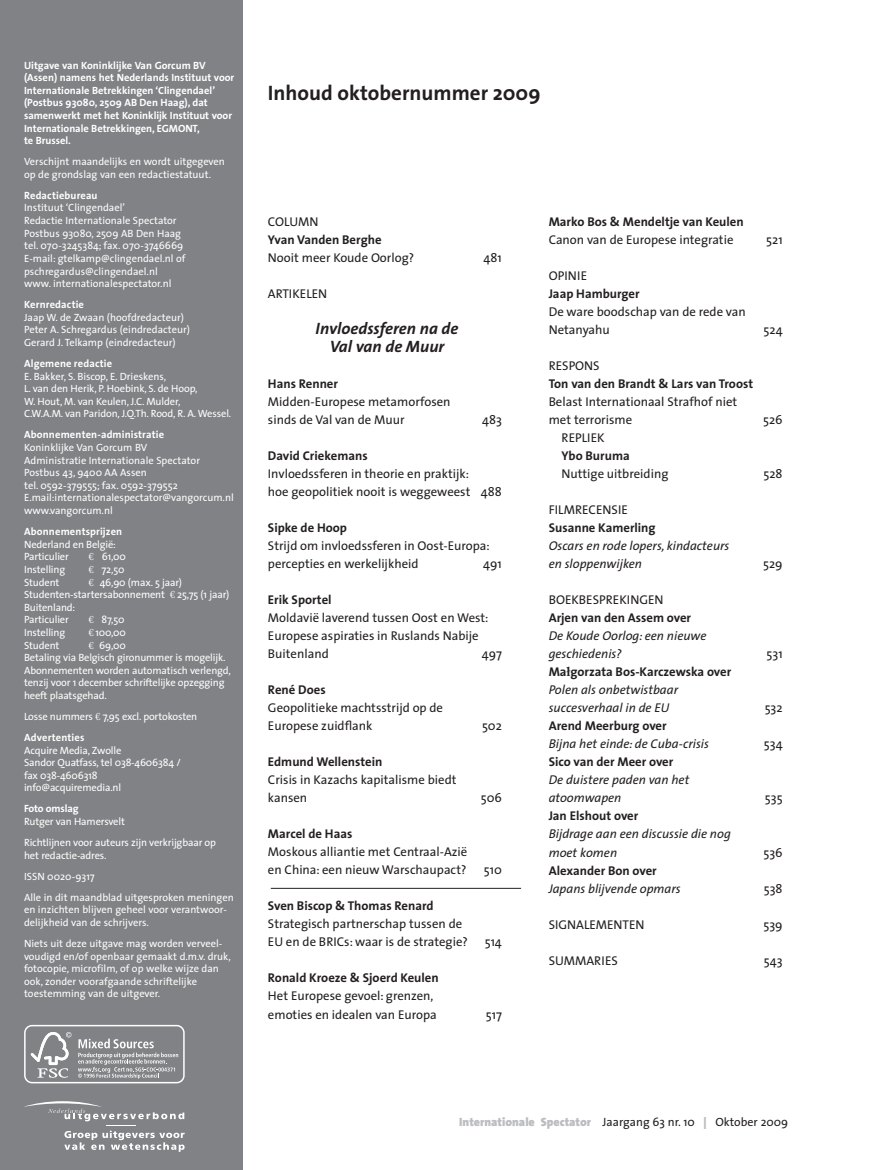
<style>
.page{position:relative;width:872px;height:1170px;background:#fff}
.page>*{position:absolute;margin:0;border:0;box-sizing:border-box;transform-origin:0 0}
.t1{font:700 21px "The Sans";color:#231f20}
.t2{font:italic 700 16.5px/18px "The Sans";color:#231f20;text-align:center}
.t3{font:12.75px/18px "The Sans";color:#231f20}
.t4{font:700 12.75px "The Sans";color:#231f20}
.t5{font:italic 12.75px/18px "The Sans";color:#231f20}
.t6{font:12px "The Sans";color:#231f20}
.t7{font:10.5px/12.6px "The Sans";color:#fff}
.t8{font:700 10.5px/12.6px "The Sans";color:#fff}
.s1{font-family:"Adobe Caslon Pro"}
.s2{font-weight:700}
.s3{font-weight:700;font-style:normal}
.s4{font-family:"Adobe Caslon Pro";font-weight:700;font-style:normal}
.s5{font-weight:900;color:#bcbdc0}
</style>
<div class="page">
<div style="left:0;top:0;width:243px;height:1169px;background:#808285"></div>
<svg style="left:24px;top:1101px;width:160px;height:20px"></svg>
<hr style="left:106px;top:1125px;width:30px;height:1px;background:#fff">
<svg style="left:64px;top:1130px;width:121px;height:21px"></svg>
<div style="left:24px;top:1024px;width:161px;height:59px;border:1px solid #fff;border-radius:7px"></div>
<svg style="left:31px;top:1032px;width:40px;height:45px"></svg>
<svg style="left:78px;top:1038px;width:100px;height:40px"></svg>
<hr style="left:271px;top:887px;width:250px;height:1px;background:#231f20">
<p class="t8" style="left:24px;top:58px;width:212px">Uitgave van Koninklijke Van Gorcum BV (Assen) namens het Nederlands Instituut voor Internationale Betrekkingen ‘Clingendael’ (Postbus 93080, 2509 AB Den Haag), dat samenwerkt met het Koninklijk Instituut voor Internationale Betrekkingen, EGMONT,<br>te Brussel.</p>
<p class="t7" style="left:24px;top:155px;width:202px">Verschijnt maandelijks en wordt uitgegeven op de grondslag van een redactiestatuut.</p>
<p class="t8" style="left:24px;top:189px;width:75px">Redactiebureau</p>
<p class="t7" style="left:24px;top:201px;width:163px">Instituut ‘Clingendael’<br>Redactie Internationale Spectator Postbus 93080, 2509 AB Den Haag tel. 070-3245384; fax. 070-3746669<br>E-mail: gtelkamp@clingendael.nl of pschregardus@clingendael.nl www. internationalespectator.nl</p>
<p class="t8" style="left:24px;top:298px;width:61px">Kernredactie</p>
<p class="t7" style="left:24px;top:310px;width:167px">Jaap W. de Zwaan (hoofdredacteur)<br>Peter A. Schregardus (eindredacteur)<br>Gerard J. Telkamp (eindredacteur)</p>
<p class="t8" style="left:24px;top:357px;width:90px">Algemene redactie</p>
<p class="t7" style="left:24px;top:369px;width:209px">E. Bakker, S. Biscop, E. Drieskens,<br>L. van den Herik, P. Hoebink, S. de Hoop,<br>W. Hout, M. van Keulen, J.C. Mulder,<br>C.W.A.M. van Paridon, J.Q.Th. Rood, R. A. Wessel.</p>
<p class="t8" style="left:24px;top:428px;width:141px">Abonnementen-administratie</p>
<p class="t7" style="left:24px;top:441px;width:211px">Koninklijke Van Gorcum BV<br>Administratie Internationale Spectator Postbus 43, 9400 AA Assen<br>tel. 0592-379555; fax. 0592-379552<br>E.mail:internationalespectator@vangorcum.nl www.vangorcum.nl</p>
<p class="t8" style="left:24px;top:525px;width:100px">Abonnementsprijzen</p>
<p class="t7" style="left:24px;top:537px;width:93px">Nederland en België:<br>Particulier</p>
<p class="t7" style="left:88px;top:550px;width:39px"><span class="s1">€</span> 61,00</p>
<p class="t7" style="left:24px;top:562px;width:43px">Instelling</p>
<p class="t7" style="left:88px;top:562px;width:38px"><span class="s1">€</span> 72,50</p>
<p class="t7" style="left:24px;top:575px;width:37px">Student</p>
<p class="t7" style="left:24px;top:575px;width:207px;text-indent:64px"><span class="s1">€</span> 46,90 (max. 5 jaar)<br>Studenten-startersabonnement <span class="s1">€</span> 25,75 (1 jaar)<br>Buitenland:<br>Particulier</p>
<p class="t7" style="left:88px;top:613px;width:38px"><span class="s1">€</span> 87,50</p>
<p class="t7" style="left:24px;top:625px;width:43px">Instelling</p>
<p class="t7" style="left:88px;top:625px;width:39px"><span class="s1">€</span> 100,00</p>
<p class="t7" style="left:24px;top:638px;width:37px">Student</p>
<p class="t7" style="left:24px;top:638px;width:208px;text-indent:64px"><span class="s1">€</span> 69,00<br>Betaling via Belgisch gironummer is mogelijk.<br>Abonnementen worden automatisch verlengd, tenzij voor 1 december schriftelijke opzegging heeft plaatsgehad.</p>
<p class="t7" style="left:24px;top:705px;width:175px;line-height:21px">Losse nummers <span class="s1">€</span> 7,95 excl. portokosten<br><span class="s2">Advertenties</span></p>
<p class="t7" style="left:24px;top:743px;width:158px">Acquire Media, Zwolle<br>Sandor Quatfass, tel 038-4606384 / fax 038-4606318 info@acquiremedia.nl</p>
<p class="t8" style="left:24px;top:802px;width:56px">Foto omslag</p>
<p class="t7" style="left:24px;top:810px;width:193px;line-height:21px">Rutger van Hamersvelt<br>Richtlijnen voor auteurs zijn verkrijgbaar op</p>
<p class="t7" style="left:24px;top:844px;width:211px;line-height:21px">het redactie-adres.<br>ISSN 0020-9317<br>Alle in dit maandblad uitgesproken meningen</p>
<p class="t7" style="left:24px;top:903px;width:204px">en inzichten blijven geheel voor verantwoor&shy;delijkheid van de schrijvers.</p>
<p class="t7" style="left:24px;top:936px;width:208px">Niets uit deze uitgave mag worden verveel&shy;voudigd en/of openbaar gemaakt d.m.v. druk, fotocopie, microfilm, of op welke wijze dan ook, zonder voorafgaande schriftelijke toestemming van de uitgever.</p>
<h1 class="t1" style="left:268px;top:76px;width:274px">Inhoud oktobernummer 2009</h1>
<p class="t3" style="left:268px;top:212px;width:52px">COLUMN</p>
<p class="t4" style="left:268px;top:229px;width:115px">Yvan Vanden Berghe</p>
<p class="t3" style="left:268px;top:248px;width:148px">Nooit meer Koude Oorlog?</p>
<p class="t3" style="left:483px;top:248px;width:20px">481</p>
<p class="t3" style="left:268px;top:284px;width:61px">ARTIKELEN</p>
<h2 class="t2" style="left:316px;top:319px;width:144px">Invloedssferen na de<br>Val van de Muur</h2>
<p class="t4" style="left:268px;top:373px;width:72px">Hans Renner</p>
<p class="t3" style="left:268px;top:392px;width:184px">Midden-Europese metamorfosen sinds de Val van de Muur</p>
<p class="t3" style="left:482px;top:410px;width:21px">483</p>
<p class="t4" style="left:268px;top:445px;width:101px">David Criekemans</p>
<p class="t3" style="left:268px;top:464px;width:235px">Invloedssferen in theorie en praktijk:<br>hoe geopolitiek nooit is weggeweest 488</p>
<p class="t4" style="left:268px;top:517px;width:81px">Sipke de Hoop</p>
<p class="t3" style="left:268px;top:536px;width:223px">Strijd om invloedssferen in Oost-Europa: percepties en werkelijkheid</p>
<p class="t3" style="left:483px;top:554px;width:20px">491</p>
<p class="t4" style="left:268px;top:589px;width:65px">Erik Sportel</p>
<p class="t3" style="left:268px;top:608px;width:222px">Moldavië laverend tussen Oost en West:<br>Europese aspiraties in Ruslands Nabije<br>Buitenland</p>
<p class="t3" style="left:482px;top:644px;width:22px">497</p>
<p class="t4" style="left:268px;top:679px;width:59px">René Does</p>
<p class="t3" style="left:268px;top:698px;width:177px">Geopolitieke machtsstrijd op de<br>Europese zuidflank</p>
<p class="t4" style="left:268px;top:751px;width:116px">Edmund Wellenstein</p>
<p class="t3" style="left:268px;top:770px;width:190px">Crisis in Kazachs kapitalisme biedt kansen</p>
<p class="t4" style="left:268px;top:823px;width:86px">Marcel de Haas</p>
<p class="t3" style="left:268px;top:842px;width:201px">Moskous alliantie met Centraal-Azië en China: een nieuw Warschaupact?</p>
<p class="t4" style="left:268px;top:895px;width:167px">Sven Biscop &amp; Thomas Renard</p>
<p class="t3" style="left:268px;top:914px;width:201px">Strategisch partnerschap tussen de<br>EU en de BRICs: waar is de strategie?</p>
<p class="t4" style="left:268px;top:967px;width:172px">Ronald Kroeze &amp; Sjoerd Keulen</p>
<p class="t3" style="left:268px;top:986px;width:170px">Het Europese gevoel: grenzen, emoties en idealen van Europa</p>
<p class="t3" style="left:482px;top:716px;width:21px">502</p>
<p class="t3" style="left:481px;top:788px;width:23px">506</p>
<p class="t3" style="left:484px;top:860px;width:20px">510</p>
<p class="t3" style="left:485px;top:932px;width:19px">514</p>
<p class="t3" style="left:486px;top:1004px;width:18px">517</p>
<p class="t4" style="left:549px;top:211px;width:196px">Marko Bos &amp; Mendeltje van Keulen</p>
<p class="t3" style="left:549px;top:230px;width:186px">Canon van de Europese integratie</p>
<p class="t3" style="left:766px;top:230px;width:18px">521</p>
<p class="t3" style="left:549px;top:266px;width:40px">OPINIE</p>
<p class="t4" style="left:549px;top:283px;width:92px">Jaap Hamburger</p>
<p class="t3" style="left:549px;top:302px;width:199px">De ware boodschap van de rede van<br>Netanyahu</p>
<p class="t3" style="left:763px;top:320px;width:21px">524</p>
<p class="t3" style="left:549px;top:356px;width:52px">RESPONS</p>
<p class="t4" style="left:549px;top:373px;width:206px">Ton van den Brandt &amp; Lars van Troost</p>
<p class="t3" style="left:549px;top:392px;width:190px">Belast Internationaal Strafhof niet met terrorisme</p>
<p class="t3" style="left:763px;top:410px;width:21px">526</p>
<p class="t3" style="left:561px;top:428px;width:45px">REPLIEK</p>
<p class="t4" style="left:561px;top:445px;width:70px">Ybo Buruma</p>
<p class="t3" style="left:561px;top:464px;width:108px">Nuttige uitbreiding</p>
<p class="t3" style="left:763px;top:464px;width:21px">528</p>
<p class="t3" style="left:548px;top:500px;width:81px">FILMRECENSIE</p>
<p class="t4" style="left:548px;top:517px;width:108px">Susanne Kamerling</p>
<p class="t5" style="left:548px;top:536px;width:182px">Oscars en rode lopers, kindacteurs en sloppenwijken</p>
<p class="t3" style="left:763px;top:554px;width:21px">529</p>
<p class="t3" style="left:548px;top:590px;width:116px">BOEKBESPREKINGEN</p>
<p class="t4" style="left:548px;top:607px;width:144px">Arjen van den Assem over</p>
<p class="t5" style="left:548px;top:626px;width:159px">De Koude Oorlog: een nieuwe geschiedenis?</p>
<p class="t5" style="left:548px;top:662px;width:184px"><span class="s3">Ma</span><span class="s4">ł</span><span class="s3">gorzata Bos-Karczewska over<br></span>Polen als onbetwistbaar succesverhaal in de EU</p>
<p class="t3" style="left:766px;top:644px;width:18px">531</p>
<p class="t3" style="left:764px;top:698px;width:19px">532</p>
<p class="t4" style="left:548px;top:715px;width:119px">Arend Meerburg over</p>
<p class="t5" style="left:548px;top:734px;width:162px">Bijna het einde: de Cuba-crisis</p>
<p class="t3" style="left:764px;top:734px;width:20px">534</p>
<p class="t4" style="left:548px;top:751px;width:126px">Sico van der Meer over</p>
<p class="t5" style="left:548px;top:770px;width:142px">De duistere paden van het atoomwapen</p>
<p class="t3" style="left:765px;top:788px;width:19px">535</p>
<p class="t4" style="left:548px;top:805px;width:91px">Jan Elshout over</p>
<p class="t5" style="left:548px;top:824px;width:184px">Bijdrage aan een discussie die nog moet komen</p>
<p class="t3" style="left:763px;top:842px;width:21px">536</p>
<p class="t4" style="left:548px;top:859px;width:110px">Alexander Bon over</p>
<p class="t5" style="left:548px;top:878px;width:134px">Japans blijvende opmars</p>
<p class="t3" style="left:763px;top:878px;width:20px">538</p>
<p class="t3" style="left:548px;top:914px;width:97px">SIGNALEMENTEN</p>
<p class="t3" style="left:763px;top:914px;width:21px">539</p>
<p class="t3" style="left:548px;top:950px;width:71px">SUMMARIES</p>
<p class="t3" style="left:764px;top:950px;width:20px">543</p>
<p class="t6" style="left:459px;top:1112px;width:330px"><span class="s5">Internationale Spectator</span> Jaargang 63 nr. 10 <span class="s5">|</span> Oktober 2009</p>
</div>
